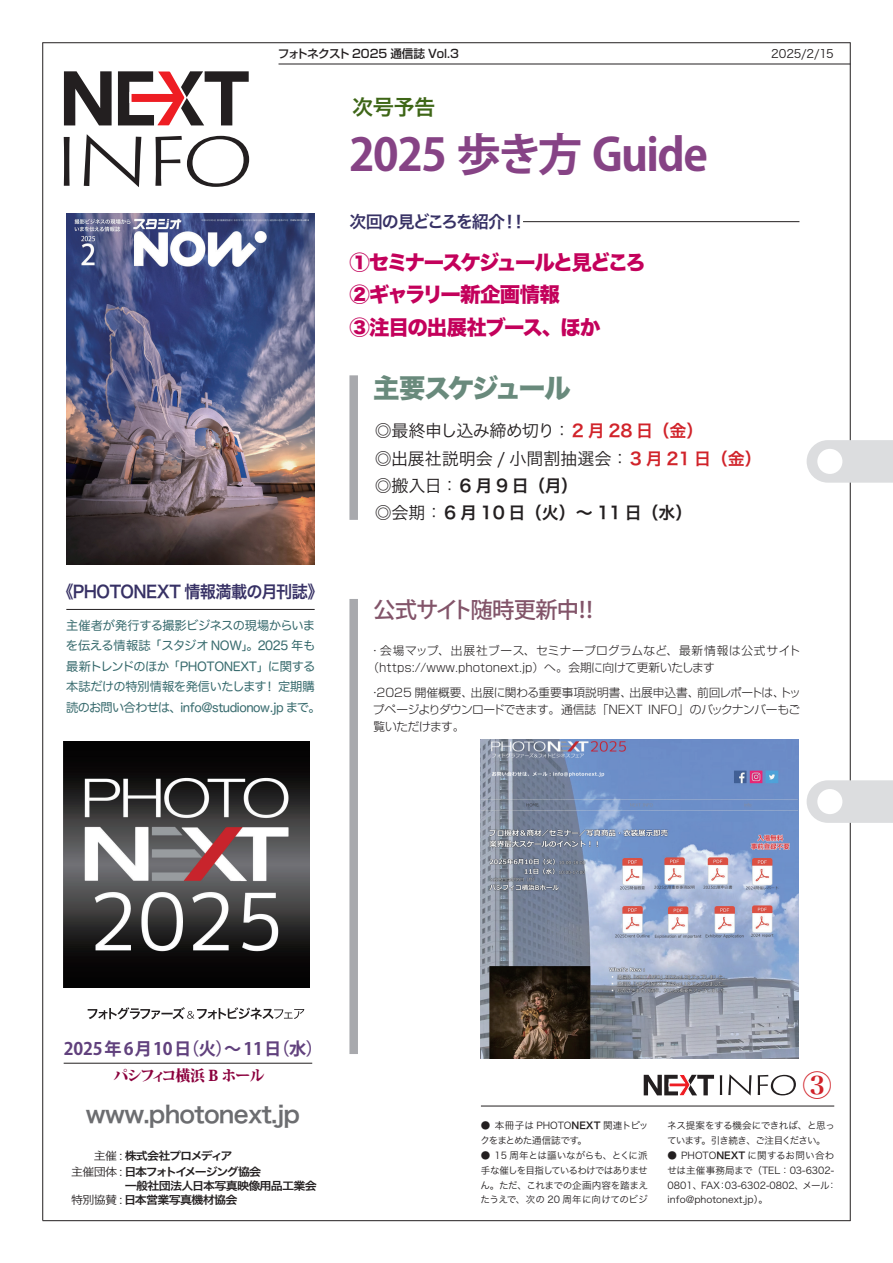
<style>
.page{position:relative;width:893px;height:1263px;background:#fff}
.page>*{position:absolute;margin:0;border:0;box-sizing:border-box;transform-origin:0 0}
.t1{font:700 44.7px "Koz Go Pro";letter-spacing:-.035em;color:#864385}
.t2{font:28.65px "Hira Min Pro W6";color:#d1232a}
.t3{font:26.55px "Hira Kaku Std W8";letter-spacing:-.085em;color:#698a7c}
.t4{font:23.4px "Hira Kaku Pro W6";letter-spacing:-.03em;color:#6c6d70}
.t5{font:500 22.35px "Koz Go Pro";letter-spacing:-.035em;color:#825469}
.t6{font:21.3px "Hira Kaku Pro W6";color:#3e6617}
.t7{font:20.4px/32.7px "Hira Kaku Std W8";letter-spacing:-.08em;color:#c3015b}
.t8{font:700 17.25px "Koz Go Pro";letter-spacing:.025em;color:#61417d}
.t9{font:16.95px/27.2px "Hira Kaku Pro W3";color:#231f20}
.t10{font:16.95px/27.2px "Hira Kaku Pro W6";color:#231f20}
.t11{font:16.95px "Hira Kaku Pro W6";letter-spacing:-.035em;color:#373165;scale:.95 1}
.t12{font:16.95px "Hira Kaku Pro W6";letter-spacing:-.075em;color:#373165}
.t13{font:800 15px "Koz Min Pro";letter-spacing:-.08em;color:#8b003d}
.t14{font:12.3px/20.4px "Hira Maru Pro W4";letter-spacing:-.035em;color:#376a6d}
.t15{font:300 11.7px/17px "Shin Go Pro";color:#231f20}
.t16{font:500 11.55px "Shin Go Pro";color:#231f20}
.t17{font:11.55px "Hira Kaku Pro W3";letter-spacing:-.005em;color:#231f20}
.t18{font:11.25px "Hira Kaku Pro W6";letter-spacing:-.06em;color:#231f20;scale:1.07 1}
.t19{font:11.25px "Hira Kaku Pro W6";letter-spacing:-.125em;color:#231f20;scale:1.07 1}
.t20{font:11.25px "Hira Kaku Pro W6";letter-spacing:-.115em;color:#231f20;scale:1.07 1}
.t21{font:9.6px/14.9px "Hira Kaku Pro W3";letter-spacing:-.015em;color:#231f20;text-align:justify}
.t22{font:9.6px/14.9px "Hira Kaku Pro W3";letter-spacing:-.05em;color:#231f20}
.t23{font:9.6px/14.9px "Hira Kaku Pro W3";letter-spacing:-.04em;color:#231f20}
.s1{font-family:"Hira Kaku Pro W6";color:#d1232a}
.s2{font-family:"Hira Kaku Pro W3"}
.s3{font-family:"Hira Kaku Pro W6"}
</style>
<div class="page">
<hr style="left:43px;top:42px;width:807px;height:1px;background:#231f20">
<hr style="left:43px;top:1220px;width:807px;height:1px;background:#231f20">
<hr style="left:42px;top:43px;width:1px;height:1177px;background:#231f20">
<hr style="left:279px;top:64px;width:571px;height:1px;background:#231f20">
<hr style="left:850px;top:43px;width:1px;height:1178px;background:#231f20">
<svg style="left:807px;top:780px;width:86px;height:43px;background:#dedfe1"></svg>
<div style="left:817px;top:789px;width:25px;height:25px;background:#fff;border-radius:50%"></div>
<svg style="left:807px;top:440px;width:86px;height:43px;background:#dedfe1"></svg>
<div style="left:817px;top:449px;width:25px;height:25px;background:#fff;border-radius:50%"></div>
<svg style="left:64px;top:71px;width:185px;height:116px"></svg>
<hr style="left:523px;top:221px;width:276px;height:1px;background:#231f20">
<div style="left:349px;top:375px;width:9px;height:145px;background:#a8a9ad"></div>
<img style="left:66px;top:213px;width:249px;height:351px">
<svg style="left:644px;top:1074px;width:70px;height:22px"></svg>
<svg style="left:720px;top:1074px;width:76px;height:21px"></svg>
<hr style="left:481px;top:1106px;width:353px;height:1px;background:#231f20">
<svg style="left:88px;top:1007px;width:216px;height:12px"></svg>
<hr style="left:66px;top:609px;width:249px;height:1px;background:#231f20">
<hr style="left:64px;top:1063px;width:248px;height:1px;background:#231f20">
<div style="left:349px;top:599px;width:9px;height:455px;background:#a8a9ad"></div>
<img style="left:64px;top:741px;width:246px;height:246px">
<img style="left:481px;top:739px;width:317px;height:319px">
<p class="t16" style="left:278px;top:44px;width:183px">フォトネクスト 2025 通信誌 Vol.3</p>
<p class="t17" style="left:771px;top:43px;width:64px">2025/2/15</p>
<h3 class="t6" style="left:352px;top:87px;width:85px">次号予告</h3>
<h1 class="t1" style="left:349px;top:126px;width:360px">2025 歩き方 Guide</h1>
<h3 class="t12" style="left:349px;top:206px;width:179px">次回の見どころを紹介！！</h3>
<h3 class="t7" style="left:349px;top:246px;width:298px">①セミナースケジュールと見どころ<br>②ギャラリー新企画情報<br>③注目の出展社ブース、ほか</h3>
<h3 class="t11" style="left:57px;top:576px;width:282px">《PHOTONEXT 情報満載の月刊誌》</h3>
<p class="t14" style="left:66px;top:614px;width:256px">主催者が発行する撮影ビジネスの現場からいまを伝える情報誌「スタジオ NOW」。2025 年も最新トレンドのほか「PHOTONEXT」に関する本誌だけの特別情報を発信いたします！ 定期購読のお問い合わせは、info@studionow.jp まで。</p>
<h3 class="t3" style="left:373px;top:373px;width:199px">主要スケジュール</h3>
<h3 class="t9" style="left:375px;top:416px;width:388px">◎最終申し込み締め切り： <span class="s1">2 月 28 日（金）<br></span>◎出展社説明会 / 小間割抽選会： <span class="s1">3 月 21 日（金）</span></h3>
<h3 class="t10" style="left:375px;top:471px;width:319px"><span class="s2">◎搬入日：</span> 6 月 9 日（月）<br><span class="s2">◎会期：</span> 6 月 10 日（火）〜 11 日（水）</h3>
<h3 class="t5" style="left:373px;top:595px;width:229px">公式サイト随時更新中！！</h3>
<p class="t15" style="left:368px;top:640px;width:434px">・会場マップ、出展社ブース、セミナープログラムなど、最新情報は公式サイト（https://www.photonext.jp）へ。会期に向けて更新いたします</p>
<p class="t15" style="left:373px;top:682px;width:429px;text-align:justify;text-indent:-4px">・2025 開催概要、出展に関わる重要事項説明書、出展申込書、前回レポートは、トップページよりダウンロードできます。通信誌「NEXT INFO」のバックナンバーもご覧いただけます。</p>
<h3 class="t8" style="left:64px;top:1038px;width:261px">2025年 6月10日（火）〜 11日（水）</h3>
<p class="t13" style="left:114px;top:1064px;width:153px">パシフィコ横浜 B ホール</p>
<h3 class="t4" style="left:86px;top:1093px;width:216px">www.photonext.jp</h3>
<p class="t20" style="left:94px;top:1145px;width:131px"><span class="s2">主催 :</span> 株式会社プロメディア</p>
<p class="t19" style="left:71px;top:1162px;width:179px"><span class="s2">主催団体 :</span> 日本フォトイメージング協会</p>
<p class="t18" style="left:125px;top:1176px;width:181px">一般社団法人日本写真映像用品工業会</p>
<p class="t18" style="left:71px;top:1189px;width:157px"><span class="s2">特別協賛 :</span> 日本営業写真機材協会</p>
<p class="t23" style="left:480px;top:1117px;width:169px">● 本冊子は PHOTO<span class="s3">NEXT</span> 関連トピックをまとめた通信誌です。</p>
<p class="t21" style="left:480px;top:1147px;width:169px">● 15 周年とは謳いながらも、とくに派手な催しを目指しているわけではありません。ただ、これまでの企画内容を踏まえたうえで、次の 20 周年に向けてのビジ</p>
<h2 class="t2" style="left:803px;top:1060px;width:30px">③</h2>
<p class="t22" style="left:667px;top:1117px;width:169px">ネス提案をする機会にできれば、と思っています。引き続き、ご注目ください。</p>
<p class="t21" style="left:667px;top:1147px;width:171px;text-align:left">● PHOTO<span class="s3">NEXT</span> に関するお問い合わせは主催事務局まで（TEL：03-6302-<br>0801、FAX：03-6302-0802、メール：info@photonext.jp）。</p>
</div>
